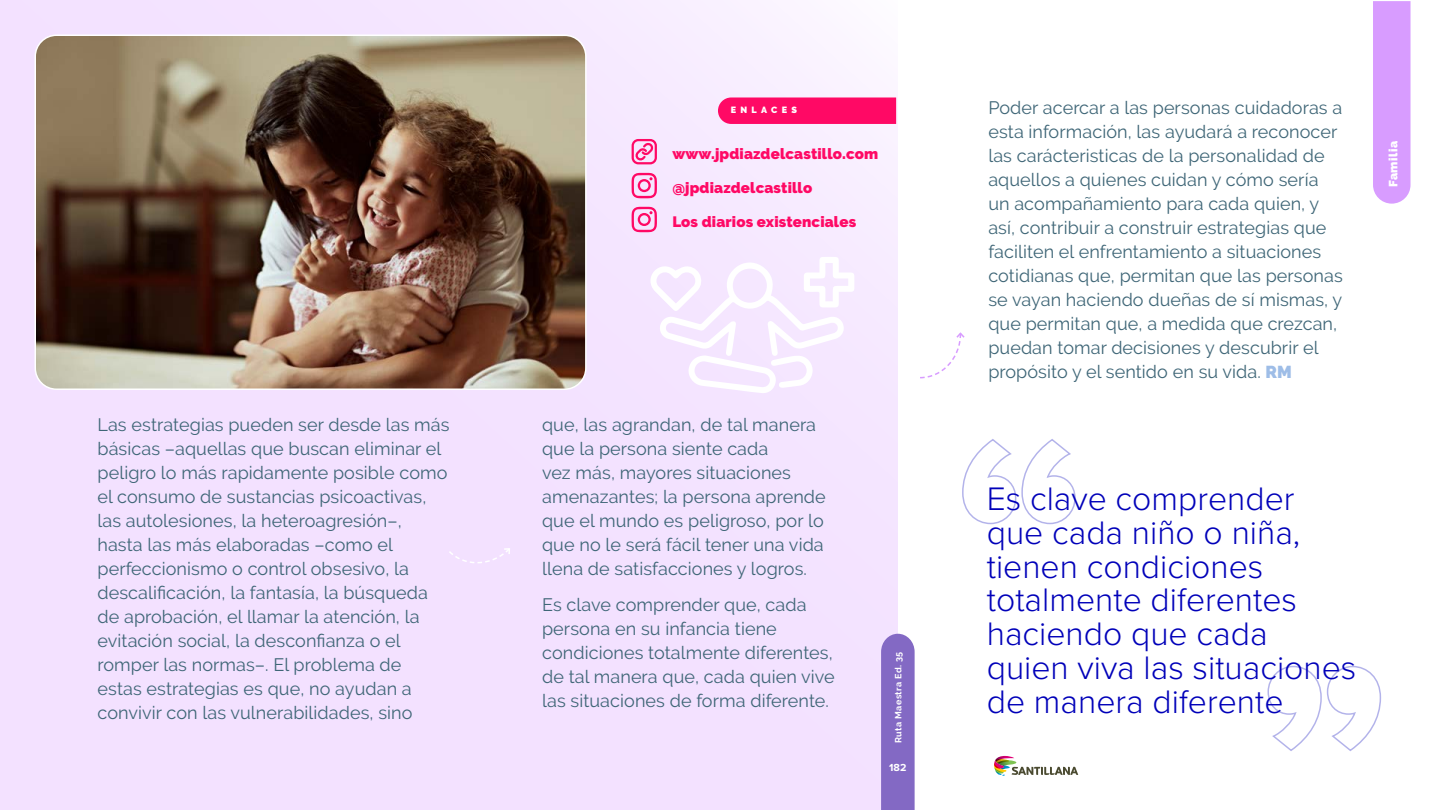
<style>
.page{position:relative;width:1440px;height:810px;background:#fff}
.page>*{position:absolute;margin:0;border:0;box-sizing:border-box;transform-origin:0 0}
.t1{font:300 33.75px/33.8px "Proxima Nova";color:#0100b9}
.t2{font:18px/24px "Raleway";letter-spacing:.005em;color:#3f6677}
.t3{font:900 15px "Raleway";letter-spacing:.01em;color:#ff0965}
.t4{font:900 12px "Raleway";letter-spacing:.04em;color:#fff}
.t5{font:700 10.65px "Proxima Nova";color:#fff}
.t6{font:700 9px "Raleway";letter-spacing:.04em;color:#fff}
.t7{font:900 9px "Raleway";letter-spacing:.48em;color:#fff}
.s1{font-weight:900;font-size:17.25px;color:#9ebde7}
</style>
<div class="page">
<div style="left:0;top:0;width:898px;height:810px;background:#f3e1ff"></div>
<img style="left:35px;top:37px;width:549px;height:350px">
<div style="left:35px;top:34px;width:552px;height:356px;border:2px solid #fff;border-radius:21px"></div>
<svg style="left:962px;top:439px;width:114px;height:86px"></svg>
<svg style="left:1267px;top:665px;width:115px;height:86px"></svg>
<svg style="left:632px;top:173px;width:25px;height:25px"></svg>
<svg style="left:632px;top:207px;width:25px;height:25px"></svg>
<svg style="left:633px;top:140px;width:21px;height:23px"></svg>
<div style="left:632px;top:139px;width:25px;height:25px;border:2px solid #ff0965;border-radius:6px"></div>
<svg style="left:650px;top:257px;width:204px;height:136px"></svg>
<div style="left:1373px;top:1px;width:38px;height:203px;background:#d89cff"></div>
<svg style="left:994px;top:755px;width:84px;height:21px"></svg>
<svg style="left:881px;top:634px;width:34px;height:176px;background:#876dc6"></svg>
<div style="left:718px;top:98px;width:178px;height:26px;background:#ff0965"></div>
<svg style="left:449px;top:548px;width:61px;height:16px"></svg>
<svg style="left:920px;top:332px;width:45px;height:47px"></svg>
<p class="t2" style="left:988px;top:96px;width:356px">Poder acercar a las personas cuidadoras a esta información, las ayudará a reconocer las carácteristicas de la personalidad de aquellos a quienes cuidan y cómo sería un acompañamiento para cada quien, y así, contribuir a construir estrategias que faciliten el enfrentamiento a situaciones cotidianas que, permitan que las personas se vayan haciendo dueñas de sí mismas, y que permitan que, a medida que crezcan, puedan tomar decisiones y descubrir el propósito y el sentido en su vida. <span class="s1">RM</span></p>
<p class="t7" style="left:731px;top:105px;width:68px">ENLACES</p>
<p class="t3" style="left:672px;top:145px;width:208px">www.jpdiazdelcastillo.com</p>
<p class="t4" style="left:1386px;top:187px;width:48px;rotate:-90deg">Familia</p>
<p class="t3" style="left:672px;top:179px;width:141px">@jpdiazdelcastillo</p>
<p class="t3" style="left:672px;top:213px;width:185px">Los diarios existenciales</p>
<p class="t2" style="left:98px;top:413px;width:354px">Las estrategias pueden ser desde las más básicas –aquellas que buscan eliminar el peligro lo más rapidamente posible como el consumo de sustancias psicoactivas, las autolesiones, la heteroagresión–, hasta las más elaboradas –como el perfeccionismo o control obsesivo, la descalificación, la fantasía, la búsqueda de aprobación, el llamar la atención, la evitación social, la desconfianza o el romper las normas–. El problema de estas estrategias es que, no ayudan a convivir con las vulnerabilidades, sino</p>
<p class="t2" style="left:542px;top:413px;width:285px">que, las agrandan, de tal manera que la persona siente cada<br>vez más, mayores situaciones amenazantes; la persona aprende que el mundo es peligroso, por lo que no le será fácil tener una vida llena de satisfacciones y logros.</p>
<p class="t2" style="left:542px;top:593px;width:294px">Es clave comprender que, cada persona en su infancia tiene condiciones totalmente diferentes, de tal manera que, cada quien vive las situaciones de forma diferente.</p>
<p class="t6" style="left:893px;top:743px;width:92px;rotate:-90deg">Ruta Maestra Ed. 35</p>
<p class="t5" style="left:889px;top:759px;width:19px">182</p>
<h1 class="t1" style="left:987px;top:480px;width:371px">Es clave comprender que cada niño o niña, tienen condiciones totalmente diferentes haciendo que cada quien viva las situaciones de manera diferente</h1>
</div>
